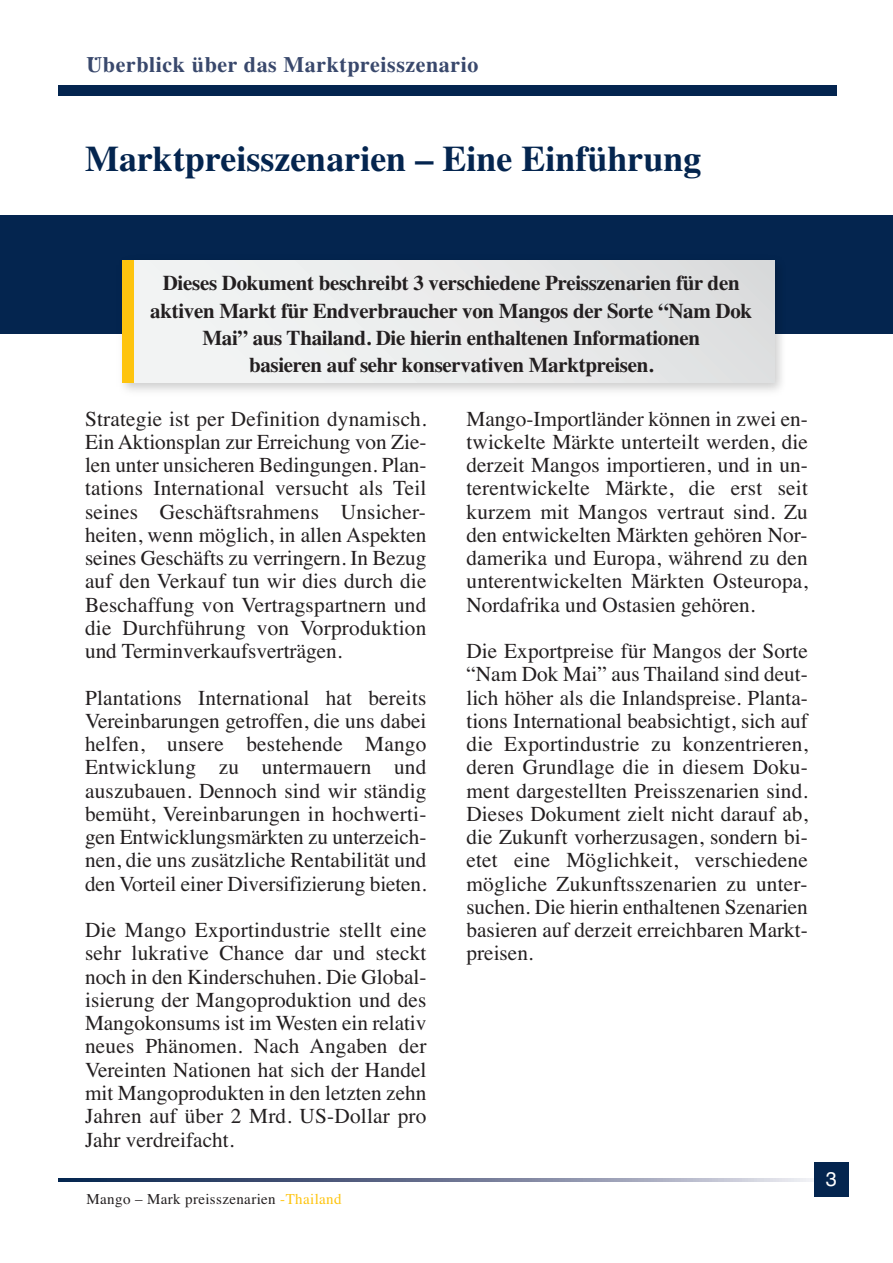
<style>
.page{position:relative;width:893px;height:1263px;background:#fff}
.page>*{position:absolute;margin:0;border:0;box-sizing:border-box;transform-origin:0 0}
.t1{font:700 36px "Times";color:#04254f}
.t2{font:700 22.05px "Times";letter-spacing:.025em;color:#39486c}
.t3{font:21.3px/23.2px "Times";color:#231f20;text-align:justify}
.t4{font:700 21px/27.3px "Times";letter-spacing:-.015em;color:#231f20;text-align:center}
.t5{font:19.95px "Helvetica";color:#fff}
.t6{font:15px "Times";letter-spacing:.025em;color:#231f20}
.s1{color:#fec40e}
</style>
<div class="page">
<div style="left:58px;top:85px;width:778px;height:10px;background:#04254f"></div>
<svg style="left:58px;top:1178px;width:756px;height:4px"></svg>
<div style="left:0;top:215px;width:893px;height:119px;background:#04254f"></div>
<img style="left:122px;top:260px;width:660px;height:131px">
<div style="left:123px;top:260px;width:651px;height:123px;background:linear-gradient(to right,#f5f7f6,#dddedf)"></div>
<div style="left:123px;top:260px;width:11px;height:123px;background:#fec40e"></div>
<div style="left:814px;top:1162px;width:34px;height:34px;background:#04254f"></div>
<p class="t2" style="left:87px;top:52px;width:394px">Ü berblick über das Marktpreisszenario</p>
<h1 class="t1" style="left:85px;top:137px;width:618px">Marktpreisszenarien – Eine Einführung</h1>
<p class="t4" style="left:150px;top:269px;width:604px">Dieses Dokument beschreibt 3 verschiedene Preisszenarien für den aktiven Markt für Endverbraucher von Mangos der Sorte “Nam Dok Mai” aus Thailand. Die hierin enthaltenen Informationen<br>basieren auf sehr konservativen Marktpreisen.</p>
<p class="t3" style="left:85px;top:407px;width:343px">Strategie ist per Definition dynamisch.<br>Ein Aktionsplan zur Erreichung von Zie&shy;len unter unsicheren Bedingungen. Plan&shy;tations International versucht als Teil seines Geschäftsrahmens Unsicher&shy;heiten, wenn möglich, in allen Aspekten seines Geschäfts zu verringern. In Bezug auf den Verkauf tun wir dies durch die Beschaffung von Vertragspartnern und die Durchführung von Vorproduktion und Terminverkaufsverträgen.</p>
<p class="t3" style="left:85px;top:686px;width:343px">Plantations International hat bereits Vereinbarungen getroffen, die uns dabei helfen, unsere bestehende Mango Entwicklung zu untermauern und auszubauen. Dennoch sind wir ständig bemüht, Vereinbarungen in hochwerti&shy;gen Entwicklungsmärkten zu unterzeich&shy;nen, die uns zusätzliche Rentabilität und den Vorteil einer Diversifizierung bieten.</p>
<p class="t3" style="left:85px;top:918px;width:343px">Die Mango Exportindustrie stellt eine sehr lukrative Chance dar und steckt noch in den Kinderschuhen. Die Global&shy;isierung der Mangoproduktion und des Mangokonsums ist im Westen ein relativ neues Phänomen. Nach Angaben der Vereinten Nationen hat sich der Handel mit Mangoprodukten in den letzten zehn Jahren auf über 2 Mrd. US-Dollar pro Jahr verdreifacht.</p>
<p class="t6" style="left:87px;top:1190px;width:257px">Mango – Mark preisszenarien <span class="s1">-Thailand</span></p>
<p class="t3" style="left:466px;top:407px;width:343px">Mango-Importländer können in zwei en&shy;twickelte Märkte unterteilt werden, die derzeit Mangos importieren, und in un&shy;terentwickelte Märkte, die erst seit kurzem mit Mangos vertraut sind. Zu den entwickelten Märkten gehören Nor&shy;damerika und Europa, während zu den unterentwickelten Märkten Osteuropa, Nordafrika und Ostasien gehören.</p>
<p class="t3" style="left:466px;top:639px;width:343px">Die Exportpreise für Mangos der Sorte “Nam Dok Mai” aus Thailand sind deut&shy;lich höher als die Inlandspreise. Planta&shy;tions International beabsichtigt, sich auf die Exportindustrie zu konzentrieren, deren Grundlage die in diesem Doku&shy;ment dargestellten Preisszenarien sind.<br>Dieses Dokument zielt nicht darauf ab, die Zukunft vorherzusagen, sondern bi&shy;etet eine Möglichkeit, verschiedene mögliche Zukunftsszenarien zu unter&shy;suchen. Die hierin enthaltenen Szenarien basieren auf derzeit erreichbaren Markt&shy;preisen.</p>
<p class="t5" style="left:826px;top:1168px;width:13px">3</p>
</div>
